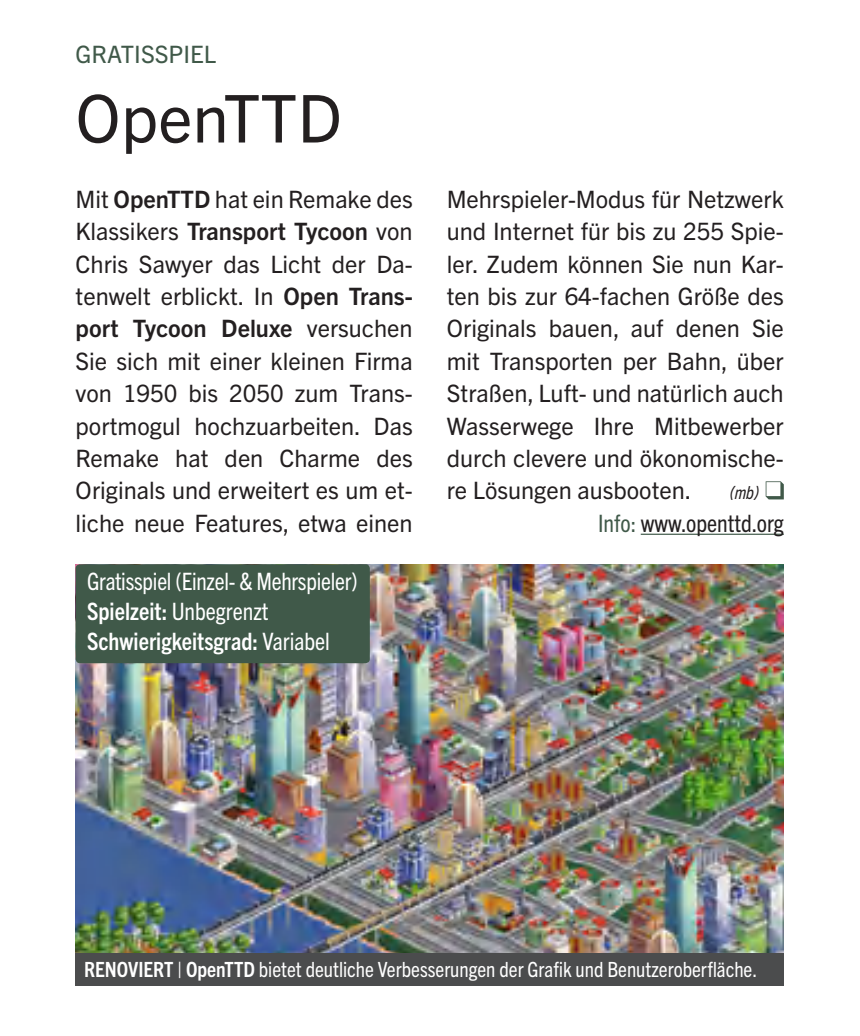
<style>
.page{position:relative;width:860px;height:1036px;background:#fff}
.page>*{position:absolute;margin:0;border:0;box-sizing:border-box;transform-origin:0 0}
.t1{font:66px "Trade Gothic Next LT Pro";color:#231f20}
.t2{font:24px/32.4px "Trade Gothic Next LT Pro";color:#231f20;text-align:justify}
.t3{font:condensed 24px/30px "Trade Gothic Next LT Pro";letter-spacing:-.01em;color:#fff}
.t4{font:condensed 24px "Trade Gothic Next LT Pro";color:#231f20}
.t5{font:24px "Trade Gothic Next LT Pro";color:#405949}
.t6{font:condensed 21px "Trade Gothic Next LT Pro";color:#fff}
.t7{font:italic condensed 18px "Trade Gothic Next LT Pro";color:#231f20}
.s1{font-weight:700}
.s2{color:#405949}
</style>
<div class="page">
<hr style="left:641px;top:533px;width:143px;height:2px;background:#405949">
<svg style="left:765px;top:481px;width:19px;height:18px"></svg>
<img style="left:76px;top:564px;width:708px;height:421px">
<div style="left:76px;top:953px;width:707px;height:32px;background:#4b4c4d"></div>
<div style="left:76px;top:564px;width:294px;height:99px;background:#405949;border-radius:4px"></div>
<p class="t5" style="left:76px;top:38px;width:142px">GRATISSPIEL</p>
<h1 class="t1" style="left:76px;top:73px;width:268px">OpenTTD</h1>
<p class="t2" style="left:76px;top:181px;width:338px">Mit <span class="s1">OpenTTD</span> hat ein Remake des Klassikers <span class="s1">Transport Tycoon</span> von Chris Sawyer das Licht der Da&shy;tenwelt erblickt. In <span class="s1">Open Trans&shy;port Tycoon Deluxe</span> versuchen Sie sich mit einer kleinen Firma von 1950 bis 2050 zum Trans&shy;portmogul hochzuarbeiten. Das Remake hat den Charme des Originals und erweitert es um et&shy;liche neue Features, etwa einen</p>
<p class="t2" style="left:447px;top:181px;width:338px">Mehrspieler-Modus für Netzwerk und Internet für bis zu 255 Spie&shy;ler. Zudem können Sie nun Kar&shy;ten bis zur 64-fachen Größe des Originals bauen, auf denen Sie mit Transporten per Bahn, über Straßen, Luft- und natürlich auch Wasserwege Ihre Mitbewerber durch clevere und ökonomische&shy;re Lösungen ausbooten.</p>
<p class="t7" style="left:730px;top:480px;width:31px">(mb)</p>
<p class="t4" style="left:598px;top:507px;width:187px"><span class="s2">Info:</span> www.openttd.org</p>
<p class="t3" style="left:87px;top:565px;width:272px">Gratisspiel (Einzel- &amp; Mehrspieler)<br><span class="s1">Spielzeit:</span> Unbegrenzt<br><span class="s1">Schwierigkeitsgrad:</span> Variabel</p>
<p class="t6" style="left:84px;top:955px;width:674px"><span class="s1">RENOVIERT</span> | <span class="s1">OpenTTD</span> bietet deutliche Verbesserungen der Grafik und Benutzeroberfläche.</p>
</div>
